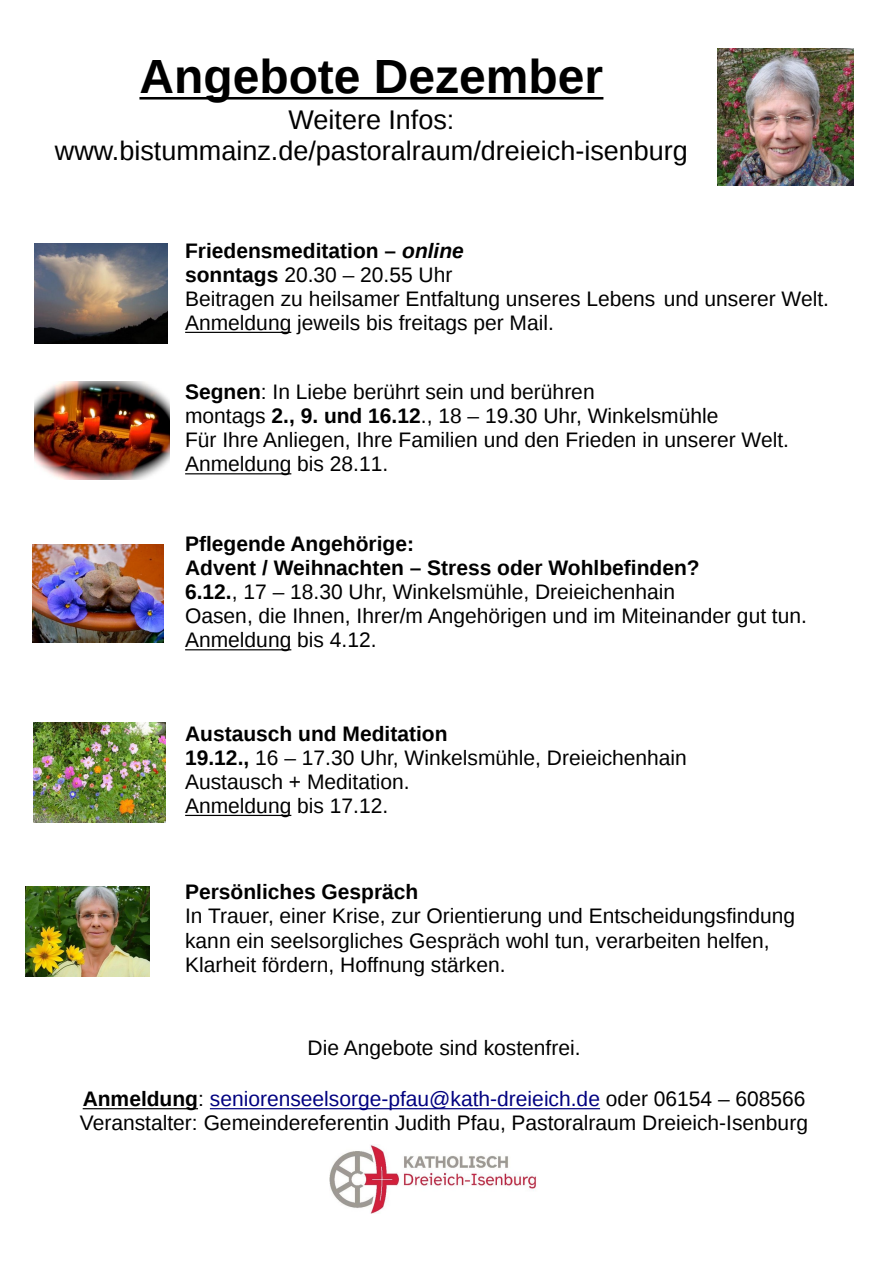
<style>
.page{position:relative;width:893px;height:1263px;background:#fff}
.page>*{position:absolute;margin:0;border:0;box-sizing:border-box;transform-origin:0 0}
.t1{font:700 48px "Liberation Sans";color:#000}
.t2{font:27px/31px "Liberation Sans";color:#000;text-align:center}
.t3{font:21px/24.2px "Liberation Sans";color:#000}
.t4{font:700 21px "Liberation Sans";color:#000}
.s1{font-weight:700}
.s2{font-weight:700;font-style:italic}
.s3{color:#000080}
</style>
<div class="page">
<hr style="left:139px;top:97px;width:464px;height:3px;background:#000">
<hr style="left:185px;top:332px;width:106px;height:1px;background:#000">
<hr style="left:185px;top:473px;width:106px;height:1px;background:#000">
<hr style="left:185px;top:649px;width:106px;height:1px;background:#000">
<hr style="left:185px;top:815px;width:106px;height:1px;background:#000">
<hr style="left:83px;top:1108px;width:115px;height:1px;background:#000">
<hr style="left:210px;top:1108px;width:390px;height:1px;background:#000080">
<img style="left:26px;top:887px;width:124px;height:89px">
<img style="left:717px;top:48px;width:137px;height:138px">
<img style="left:329px;top:1145px;width:207px;height:68px">
<img style="left:35px;top:243px;width:133px;height:100px">
<img style="left:32px;top:545px;width:132px;height:98px">
<img style="left:33px;top:723px;width:133px;height:99px">
<img style="left:35px;top:382px;width:134px;height:98px">
<h1 class="t1" style="left:139px;top:50px;width:465px">Angebote Dezember</h1>
<p class="t2" style="left:55px;top:104px;width:635px">Weitere Infos: www.bistummainz.de/pastoralraum/dreieich-isenburg</p>
<p class="t3" style="left:185px;top:238px;width:645px"><span class="s1">Friedensmeditation –</span> <span class="s2">online<br></span><span class="s1">sonntags</span> 20.30 – 20.55 Uhr<br>Beitragen zu heilsamer Entfaltung unseres Lebens und unserer Welt.<br>Anmeldung jeweils bis freitags per Mail.</p>
<p class="t3" style="left:185px;top:380px;width:605px"><span class="s1">Segnen</span>: In Liebe berührt sein und berühren<br>montags <span class="s1">2., 9. und 16.12</span>., 18 – 19.30 Uhr, Winkelsmühle<br>Für Ihre Anliegen, Ihre Familien und den Frieden in unserer Welt.<br>Anmeldung bis 28.11.</p>
<p class="t3" style="left:185px;top:531px;width:623px"><span class="s1">Pflegende Angehörige:<br>Advent / Weihnachten – Stress oder Wohlbefinden?<br>6.12.</span>, 17 – 18.30 Uhr, Winkelsmühle, Dreieichenhain<br>Oasen, die Ihnen, Ihrer/m Angehörigen und im Miteinander gut tun.<br>Anmeldung bis 4.12.</p>
<p class="t3" style="left:185px;top:721px;width:503px"><span class="s1">Austausch und Meditation<br>19.12.,</span> 16 – 17.30 Uhr, Winkelsmühle, Dreieichenhain<br>Austausch + Meditation.<br>Anmeldung bis 17.12.</p>
<p class="t4" style="left:185px;top:880px;width:235px">Persönliches Gespräch</p>
<p class="t3" style="left:185px;top:904px;width:612px">In Trauer, einer Krise, zur Orientierung und Entscheidungsfindung kann ein seelsorgliches Gespräch wohl tun, verarbeiten helfen,<br>Klarheit fördern, Hoffnung stärken.</p>
<p class="t3" style="left:308px;top:1035px;width:275px">Die Angebote sind kostenfrei.</p>
<p class="t3" style="left:80px;top:1087px;width:730px"><span class="s1">Anmeldung</span>: <span class="s3">seniorenseelsorge-pfau@kath-dreieich.de</span> oder 06154 – 608566<br>Veranstalter: Gemeindereferentin Judith Pfau, Pastoralraum Dreieich-Isenburg</p>
</div>
